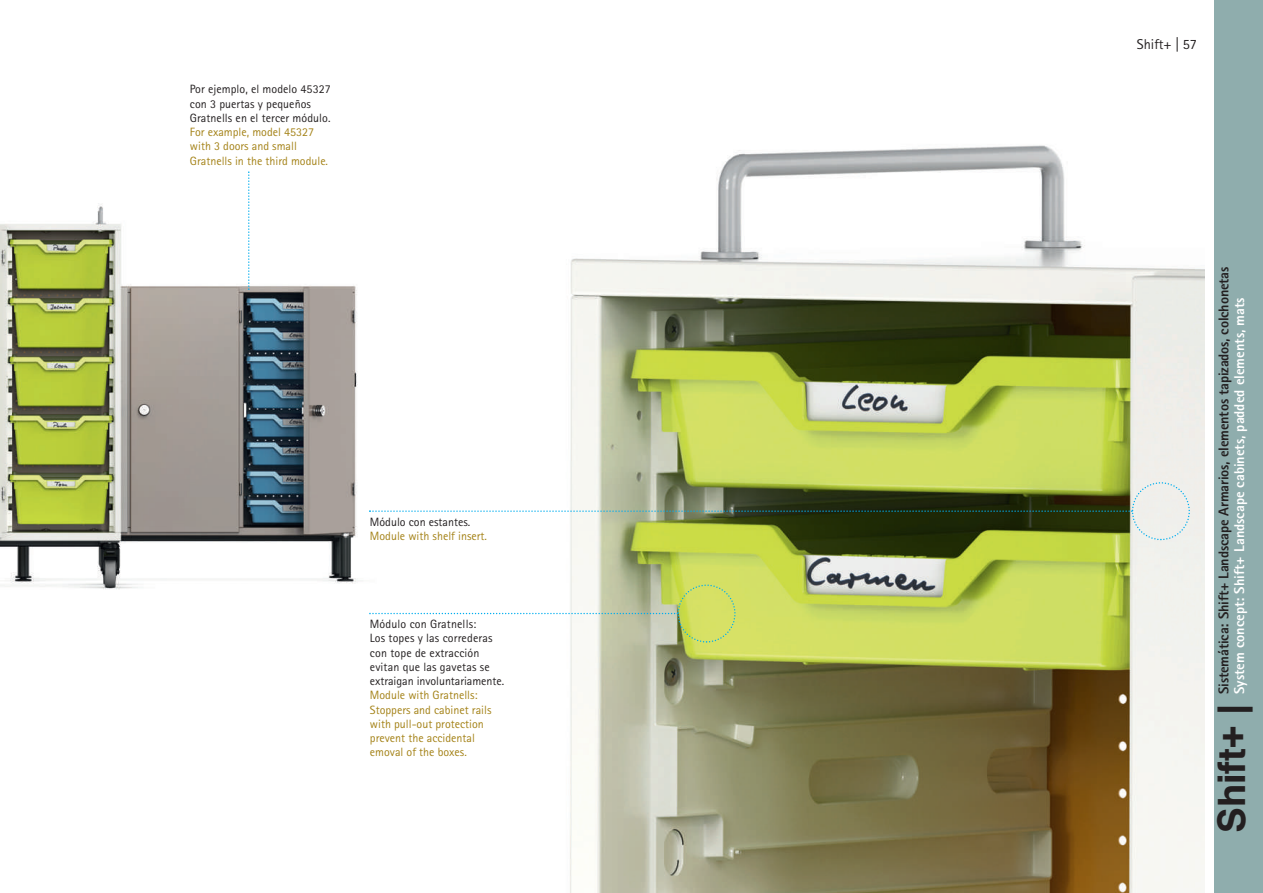
<style>
.page{position:relative;width:1263px;height:893px;background:#fff}
.page>*{position:absolute;margin:0;border:0;box-sizing:border-box;transform-origin:0 0}
.t1{font:700 37.95px "Schulbuch Nord Pro";color:#231f20}
.t2{font:800 14.25px "Rotis Sans Serif Pro";letter-spacing:-.01em;color:#231f20}
.t3{font:800 14.25px "Rotis Sans Serif Pro";color:#fff}
.t4{font:14.25px "Rotis Sans Serif Pro";color:#231f20}
.t5{font:12px/14.2px "Rotis Sans Serif Pro";letter-spacing:.005em;color:#231f20}
.t6{font:12px/14.2px "Rotis Sans Serif Pro";color:#a48217}
</style>
<div class="page">
<img style="left:570px;top:145px;width:635px;height:748px">
<img style="left:0;top:181px;width:363px;height:408px">
<div style="left:1214px;top:0;width:49px;height:893px;background:#8fadad"></div>
<svg style="left:369px;top:584px;width:367px;height:59px"></svg>
<svg style="left:369px;top:481px;width:822px;height:60px"></svg>
<svg style="left:248px;top:171px;width:1px;height:119px"></svg>
<p class="t5" style="left:190px;top:83px;width:142px">Por ejemplo, el modelo 45327 con 3 puertas y pequeños<br>Gratnells en el tercer módulo.</p>
<p class="t6" style="left:190px;top:126px;width:140px">For example, model 45327 with 3 doors and small<br>Gratnells in the third module.</p>
<p class="t5" style="left:370px;top:516px;width:102px">Módulo con estantes.</p>
<p class="t6" style="left:370px;top:530px;width:119px">Module with shelf insert.</p>
<p class="t5" style="left:370px;top:618px;width:136px">Módulo con Gratnells:<br>Los topes y las correderas con tope de extracción evitan que las gavetas se extraigan involuntariamente.</p>
<p class="t6" style="left:370px;top:689px;width:123px">Module with Gratnells:<br>Stoppers and cabinet rails with pull-out protection prevent the accidental emoval of the boxes.</p>
<p class="t4" style="left:1137px;top:39px;width:62px">Shift+ | 57</p>
<p class="t2" style="left:1218px;top:694px;width:429px;rotate:-90deg">Sistemática: Shift+ Landscape Armarios, elementos tapizados, colchonetas</p>
<p class="t3" style="left:1234px;top:694px;width:398px;rotate:-90deg">System concept: Shift+ Landscape cabinets, padded elements, mats</p>
<h1 class="t1" style="left:1218px;top:833px;width:132px;rotate:-90deg">Shift+ |</h1>
</div>
